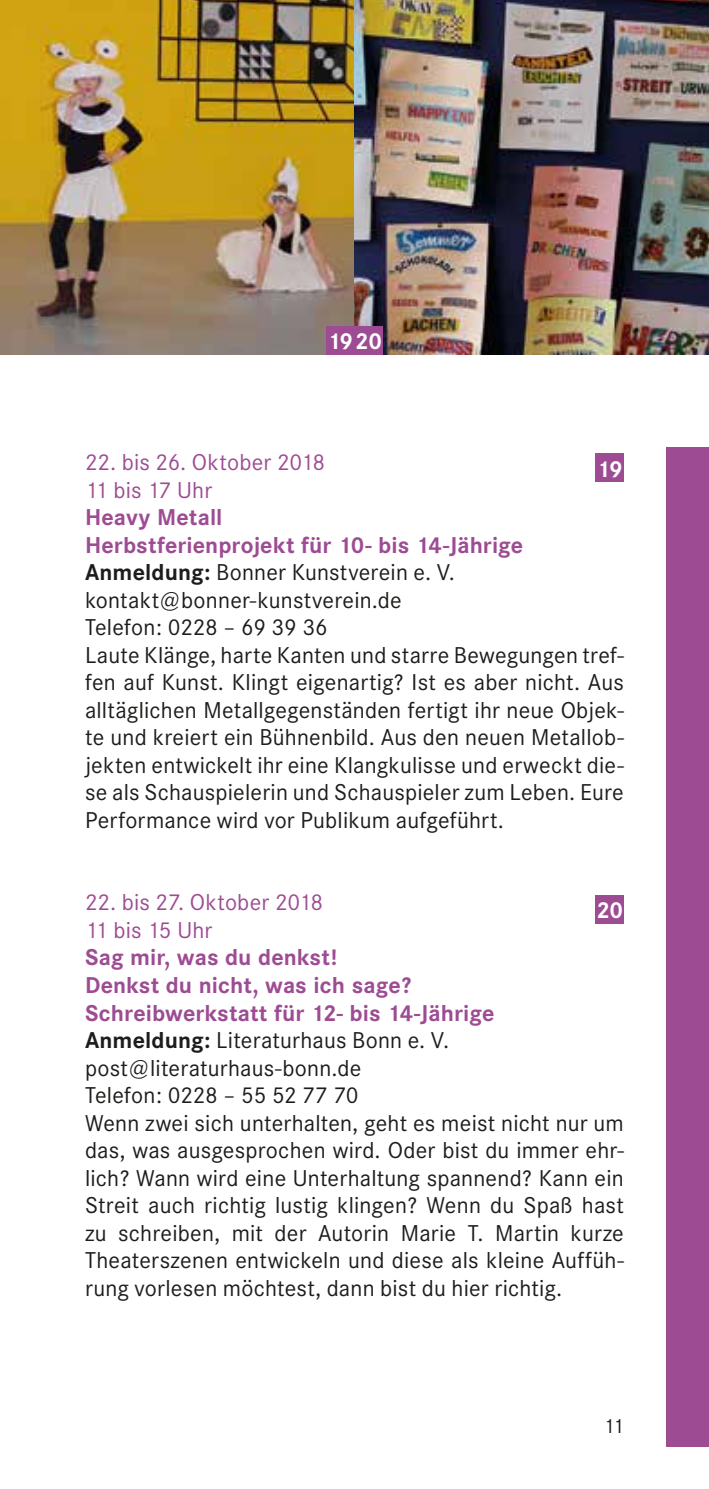
<style>
.page{position:relative;width:709px;height:1489px;background:#fff}
.page>*{position:absolute;margin:0;border:0;box-sizing:border-box;transform-origin:0 0}
.t1{font:22.5px/27.5px "Corporate SBQ";letter-spacing:.01em;color:#1d1d1b}
.t2{font:22.5px/27.5px "Corporate SBQ";letter-spacing:.005em;color:#9d4c93}
.t3{font:700 22.5px "Corporate SBQ";letter-spacing:-.02em;color:#fff}
.t4{font:20px "Corporate SBQ";color:#1d1d1b}
.s1{font-weight:700;color:#9d4c93}
.s2{font-weight:700}
</style>
<div class="page">
<div style="left:666px;top:446px;width:43px;height:1000px;background:#9d4c93"></div>
<img style="left:0;top:0;width:709px;height:354px">
<div style="left:326px;top:326px;width:28px;height:28px;background:#9d4c93"></div>
<div style="left:595px;top:454px;width:29px;height:28px;background:#9d4c93"></div>
<div style="left:354px;top:326px;width:29px;height:28px;background:#9d4c93"></div>
<div style="left:595px;top:895px;width:29px;height:28px;background:#9d4c93"></div>
<p class="t3" style="left:327px;top:327px;width:56px">1920</p>
<p class="t2" style="left:85px;top:449px;width:242px">22. bis 26. Oktober 2018<br>11 bis 17 Uhr</p>
<p class="t1" style="left:85px;top:504px;width:540px"><span class="s1">Heavy Metall<br>Herbstferienprojekt für 10- bis 14-Jährige </span><span class="s2">Anmeldung:</span> Bonner Kunstverein e. V. kontakt@bonner-kunstverein.de<br>Telefon: 0228 – 69 39 36<br>Laute Klänge, harte Kanten und starre Bewegungen tref&shy;fen auf Kunst. Klingt eigenartig? Ist es aber nicht. Aus alltäglichen Metallgegenständen fertigt ihr neue Objek&shy;te und kreiert ein Bühnenbild. Aus den neuen Metallob&shy;jekten entwickelt ihr eine Klangkulisse und erweckt die&shy;se als Schauspielerin und Schauspieler zum Leben. Eure Performance wird vor Publikum aufgeführt.</p>
<p class="t3" style="left:597px;top:455px;width:27px">19</p>
<p class="t2" style="left:85px;top:889px;width:240px">22. bis 27. Oktober 2018<br>11 bis 15 Uhr</p>
<p class="t1" style="left:85px;top:944px;width:540px"><span class="s1">Sag mir, was du denkst!<br>Denkst du nicht, was ich sage?<br>Schreibwerkstatt für 12- bis 14-Jährige </span><span class="s2">Anmeldung:</span> Literaturhaus Bonn e. V. post@literaturhaus-bonn.de<br>Telefon: 0228 – 55 52 77 70<br>Wenn zwei sich unterhalten, geht es meist nicht nur um das, was ausgesprochen wird. Oder bist du immer ehr&shy;lich? Wann wird eine Unterhaltung spannend? Kann ein Streit auch richtig lustig klingen? Wenn du Spaß hast zu schreiben, mit der Autorin Marie T. Martin kurze Theaterszenen entwickeln und diese als kleine Auffüh&shy;rung vorlesen möchtest, dann bist du hier richtig.</p>
<p class="t3" style="left:596px;top:896px;width:28px">20</p>
<p class="t4" style="left:603px;top:1413px;width:22px">11</p>
</div>
